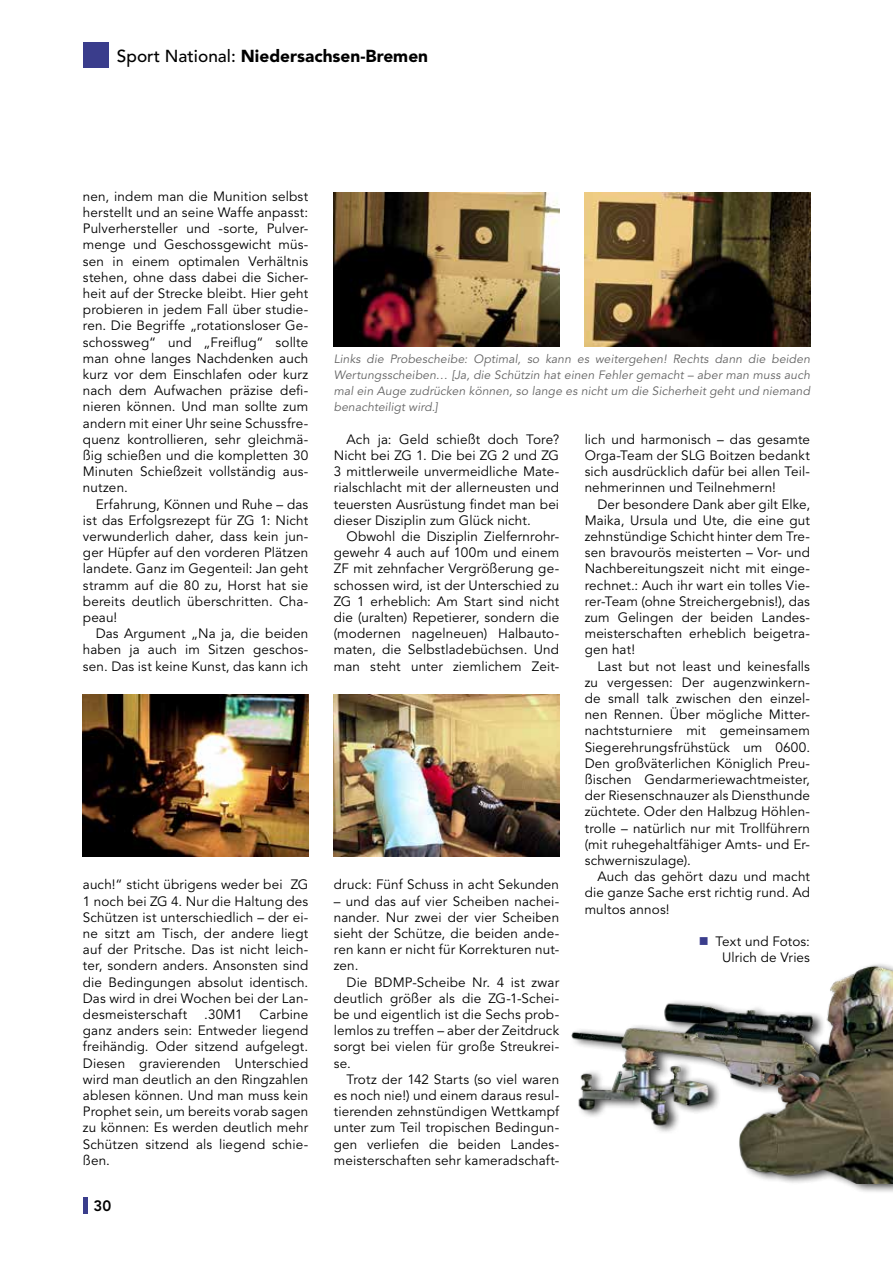
<style>
.page{position:relative;width:893px;height:1263px;background:#fff}
.page>*{position:absolute;margin:0;border:0;box-sizing:border-box;transform-origin:0 0}
.t1{font:900 17.25px "Avenir LT Std";color:#000}
.t2{font:800 15px "Avenir LT Std";color:#000}
.t3{font:13.5px/16.2px "Avenir LT Std";letter-spacing:.01em;color:#000;text-align:justify}
.t4{font:italic 12px/16.2px "Avenir LT Std";letter-spacing:.01em;color:#636363;text-align:justify}
.s1{font-weight:500}
.s2{color:#3a3d8c}
</style>
<div class="page">
<hr style="left:83px;top:1197px;width:4px;height:16px;background:#3a3d8c">
<div style="left:83px;top:43px;width:25px;height:25px;background:#3a3d8c"></div>
<img style="left:334px;top:695px;width:225px;height:162px">
<img style="left:83px;top:695px;width:225px;height:162px">
<img style="left:334px;top:193px;width:225px;height:154px">
<img style="left:585px;top:193px;width:225px;height:154px">
<div style="left:570px;top:961px;width:323px;height:233px;background:#000;opacity:.75"></div>
<img style="left:570px;top:961px;width:323px;height:222px">
<p class="t1" style="left:117px;top:45px;width:313px"><span class="s1">Sport National:</span> Niedersachsen-Bremen</p>
<p class="t3" style="left:83px;top:188px;width:227px">nen, indem man die Munition selbst herstellt und an seine Waffe anpasst:<br>Pulverhersteller und -sorte, Pulver&shy;menge und Geschossgewicht müs&shy;sen in einem optimalen Verhältnis stehen, ohne dass dabei die Sicher&shy;heit auf der Strecke bleibt. Hier geht probieren in jedem Fall über studie&shy;ren. Die Begriffe „rotationsloser Ge&shy;schossweg“ und „Freiflug“ sollte man ohne langes Nachdenken auch kurz vor dem Einschlafen oder kurz nach dem Aufwachen präzise defi&shy;nieren können. Und man sollte zum andern mit einer Uhr seine Schussfre&shy;quenz kontrollieren, sehr gleichmä&shy;ßig schießen und die kompletten 30<br>Minuten Schießzeit vollständig aus&shy;nutzen.</p>
<p class="t3" style="left:83px;top:496px;width:227px;text-indent:13px">Erfahrung, Können und Ruhe – das ist das Erfolgsrezept für ZG 1: Nicht verwunderlich daher, dass kein jun&shy;ger Hüpfer auf den vorderen Plätzen landete. Ganz im Gegenteil: Jan geht stramm auf die 80 zu, Horst hat sie bereits deutlich überschritten. Cha&shy;peau!</p>
<p class="t3" style="left:83px;top:626px;width:227px;text-indent:13px">Das Argument „Na ja, die beiden haben ja auch im Sitzen geschos&shy;sen. Das ist keine Kunst, das kann ich</p>
<p class="t3" style="left:83px;top:877px;width:227px">auch!“ sticht übrigens weder bei ZG 1 noch bei ZG 4. Nur die Haltung des Schützen ist unterschiedlich – der ei&shy;ne sitzt am Tisch, der andere liegt auf der Pritsche. Das ist nicht leich&shy;ter, sondern anders. Ansonsten sind die Bedingungen absolut identisch.<br>Das wird in drei Wochen bei der Lan&shy;desmeisterschaft</p>
<p class="t3" style="left:83px;top:1006px;width:227px;text-indent:177px">Carbine ganz anders sein: Entweder liegend freihändig. Oder sitzend aufgelegt.<br>Diesen gravierenden Unterschied wird man deutlich an den Ringzahlen ablesen können. Und man muss kein Prophet sein, um bereits vorab sagen zu können: Es werden deutlich mehr Schützen sitzend als liegend schie&shy;ßen.</p>
<p class="t3" style="left:204px;top:1006px;width:40px">.30M1</p>
<p class="t2" style="left:94px;top:1197px;width:19px">30</p>
<p class="t4" style="left:334px;top:351px;width:478px">Links die Probescheibe: Optimal, so kann es weitergehen! Rechts dann die beiden Wertungsscheiben… [Ja, die Schützin hat einen Fehler gemacht – aber man muss auch mal ein Auge zudrücken können, so lange es nicht um die Sicherheit geht und niemand benachteiligt wird.]</p>
<p class="t3" style="left:334px;top:431px;width:227px;text-indent:13px">Ach ja: Geld schießt doch Tore?<br>Nicht bei ZG 1. Die bei ZG 2 und ZG 3 mittlerweile unvermeidliche Mate&shy;rialschlacht mit der allerneusten und teuersten Ausrüstung findet man bei dieser Disziplin zum Glück nicht.</p>
<p class="t3" style="left:334px;top:529px;width:227px;text-indent:13px">Obwohl die Disziplin Zielfernrohr&shy;gewehr 4 auch auf 100m und einem ZF mit zehnfacher Vergrößerung ge&shy;schossen wird, ist der Unterschied zu ZG 1 erheblich: Am Start sind nicht die (uralten) Repetierer, sondern die (modernen nagelneuen) Halbauto&shy;maten, die Selbstladebüchsen. Und man steht unter ziemlichem Zeit-</p>
<p class="t3" style="left:334px;top:877px;width:227px">druck: Fünf Schuss in acht Sekunden</p>
<p class="t3" style="left:334px;top:893px;width:227px">– und das auf vier Scheiben nachei&shy;nander. Nur zwei der vier Scheiben sieht der Schütze, die beiden ande&shy;ren kann er nicht für Korrekturen nut&shy;zen.</p>
<p class="t3" style="left:334px;top:974px;width:227px;text-indent:13px">Die BDMP-Scheibe Nr. 4 ist zwar deutlich größer als die ZG-1-Schei&shy;be und eigentlich ist die Sechs prob&shy;lemlos zu treffen – aber der Zeitdruck sorgt bei vielen für große Streukrei&shy;se.</p>
<p class="t3" style="left:334px;top:1071px;width:227px;text-indent:13px">Trotz der 142 Starts (so viel waren es noch nie!) und einem daraus resul&shy;tierenden zehnstündigen Wettkampf unter zum Teil tropischen Bedingun&shy;gen verliefen die beiden Landes&shy;meisterschaften sehr kameradschaft-</p>
<p class="t3" style="left:585px;top:431px;width:227px">lich und harmonisch – das gesamte Orga-Team der SLG Boitzen bedankt sich ausdrücklich dafür bei allen Teil&shy;nehmerinnen und Teilnehmern!</p>
<p class="t3" style="left:585px;top:496px;width:227px;text-indent:13px">Der besondere Dank aber gilt Elke, Maika, Ursula und Ute, die eine gut zehnstündige Schicht hinter dem Tre&shy;sen bravourös meisterten – Vor- und Nachbereitungszeit nicht mit einge&shy;rechnet.: Auch ihr wart ein tolles Vie&shy;rer-Team (ohne Streichergebnis!), das zum Gelingen der beiden Landes&shy;meisterschaften erheblich beigetra&shy;gen hat!</p>
<p class="t3" style="left:585px;top:658px;width:227px;text-indent:13px">Last but not least und keinesfalls zu vergessen: Der augenzwinkern&shy;de small talk zwischen den einzel&shy;nen Rennen. Über mögliche Mitter&shy;nachtsturniere mit gemeinsamem Siegerehrungsfrühstück um 0600.<br>Den großväterlichen Königlich Preu&shy;ßischen Gendarmeriewachtmeister, der Riesenschnauzer als Diensthunde züchtete. Oder den Halbzug Höhlen&shy;trolle – natürlich nur mit Trollführern (mit ruhegehaltfähiger Amts- und Er&shy;schwerniszulage).</p>
<p class="t3" style="left:585px;top:869px;width:227px;text-indent:13px">Auch das gehört dazu und macht die ganze Sache erst richtig rund. Ad multos annos!</p>
<p class="t3" style="left:699px;top:934px;width:113px;text-align:right"><span class="s2">■</span> Text und Fotos:<br>Ulrich de Vries</p>
</div>
